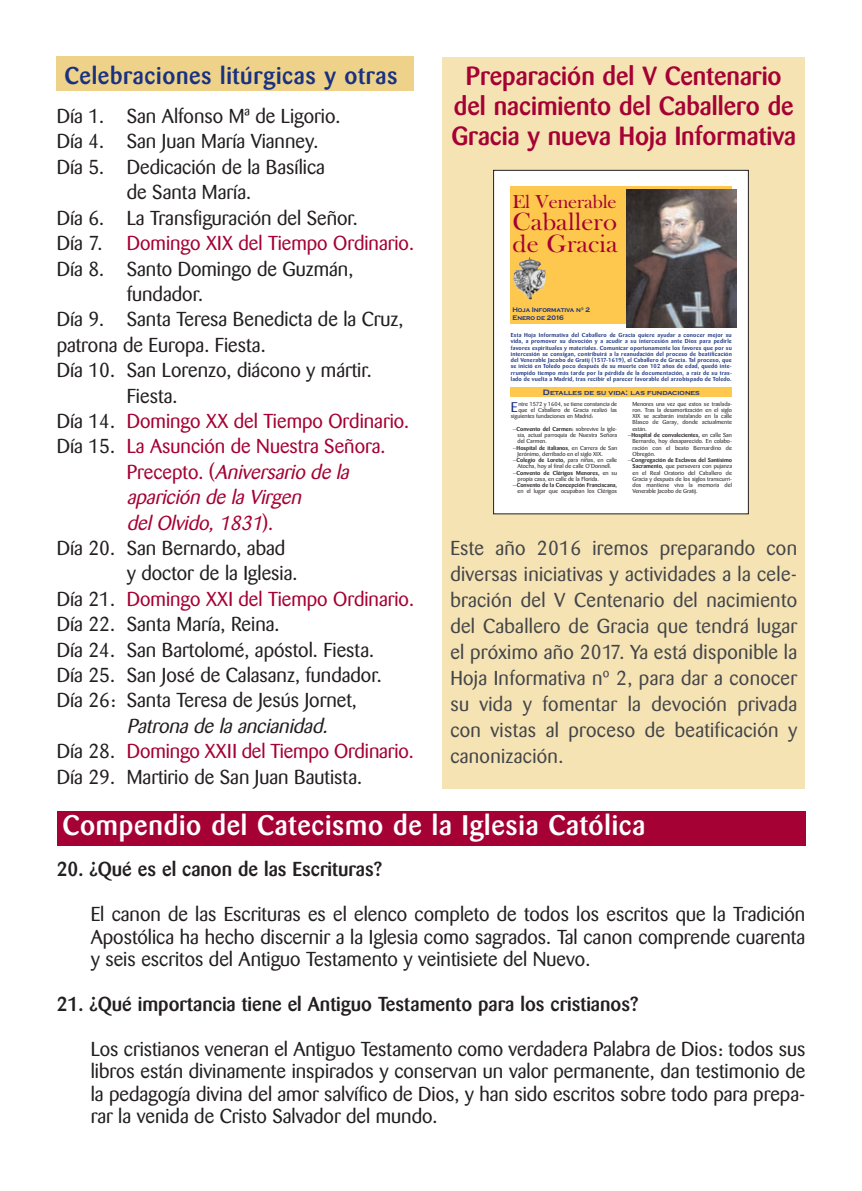
<style>
.page{position:relative;width:862px;height:1191px;background:#fff}
.page>*{position:absolute;margin:0;border:0;box-sizing:border-box;transform-origin:0 0}
.t1{font:500 28px "Barmeno";letter-spacing:.025em;color:#fff}
.t2{font:500 26px/30px "Barmeno";color:#a50134;text-align:center}
.t3{font:25.6px/21.6px "Bask Old Face+QHIEMP";color:#a50134;scale:1.05 1}
.t4{font:500 24px "Barmeno";letter-spacing:.025em;color:#183181}
.t5{font:20px/22.4px "Barmeno";color:#231f20;text-align:justify}
.t6{font:20px/26px "Barmeno";letter-spacing:.015em;color:#434548;text-align:justify}
.t7{font:20px "Barmeno";color:#a50134}
.t8{font:500 20px "Barmeno";color:#231f20}
.t9{font:italic 20px "Barmeno";color:#a50134}
.t10{font:19.4px "Bask Old Face+QHIEMP";color:#a50134;scale:1.05 1}
.t11{font:13.8px "Barmeno Regular+YLLBKD";color:#183181;scale:1.05 1}
.t12{font:6.8px/8.2px "Copperplate Gothic Bold+XYYJQV";letter-spacing:-.015em;color:#183181;scale:.95 1}
.t13{font:6px "Copperplate Gothic Bold+XYYJQV";color:#183181;scale:1.05 1}
.t14{font:5.8px/6.2px "Barmeno Regular+YLLBKD";color:#231f20;text-align:justify;scale:1.05 1}
.t15{font:5.8px/6.2px "Barmeno Medium+MVGGWF";letter-spacing:.03em;color:#183181;text-align:justify;scale:1.05 1}
.t16{font:5.8px "Barmeno Medium+MVGGWF";color:#231f20;scale:1.05 1}
.s1{color:#231f20}
.s2{font-style:normal}
.s3{font-style:italic}
.s4{color:#a50134}
.s5{font-size:8px}
.s6{font-family:"Barmeno Regular+YLLBKD"}
.s7{font-family:"Barmeno Medium+MVGGWF"}
</style>
<div class="page">
<div style="left:57px;top:57px;width:357px;height:34px;background:#eed289"></div>
<div style="left:442px;top:57px;width:363px;height:731px;background:#f5e3b4"></div>
<div style="left:493px;top:170px;width:255px;height:344px;background:#fff"></div>
<div style="left:511px;top:187px;width:221px;height:137px;background:#fec74d"></div>
<img style="left:626px;top:190px;width:110px;height:137px">
<img style="left:513px;top:257px;width:33px;height:43px">
<div style="left:511px;top:387px;width:221px;height:10px;background:#fec74d"></div>
<div style="left:493px;top:170px;width:255px;height:344px;border:1px solid #231f20"></div>
<div style="left:57px;top:811px;width:748px;height:34px;background:#a50134"></div>
<p class="t4" style="left:64px;top:65px;width:334px">Celebraciones litúrgicas y otras</p>
<p class="t5" style="left:57px;top:107px;width:285px">Día 1. San Alfonso Mª de Ligorio.</p>
<p class="t5" style="left:57px;top:132px;width:263px">Día 4. San Juan María Vianney.</p>
<p class="t5" style="left:57px;top:157px;width:270px">Día 5. Dedicación de la Basílica</p>
<p class="t5" style="left:127px;top:183px;width:126px">de Santa María.</p>
<p class="t5" style="left:57px;top:208px;width:303px">Día 6. La Transfiguración del Señor.</p>
<p class="t7" style="left:57px;top:235px;width:359px"><span class="s1">Día 7.</span> Domingo XIX del Tiempo Ordinario.</p>
<p class="t5" style="left:57px;top:259px;width:298px">Día 8. Santo Domingo de Guzmán,</p>
<p class="t5" style="left:127px;top:284px;width:78px">fundador.</p>
<p class="t5" style="left:57px;top:310px;width:348px">Día 9. Santa Teresa Benedicta de la Cruz,</p>
<p class="t5" style="left:57px;top:335px;width:210px">patrona de Europa. Fiesta.</p>
<p class="t5" style="left:57px;top:361px;width:316px">Día 10. San Lorenzo, diácono y mártir.</p>
<p class="t5" style="left:127px;top:386px;width:52px">Fiesta.</p>
<p class="t7" style="left:57px;top:413px;width:354px"><span class="s1">Día 14.</span> Domingo XX del Tiempo Ordinario.</p>
<p class="t7" style="left:57px;top:438px;width:330px"><span class="s1">Día 15.</span> La Asunción de Nuestra Señora.</p>
<p class="t9" style="left:127px;top:463px;width:228px"><span class="s2">P re c e p to . (</span>Aniversario de la</p>
<p class="t9" style="left:127px;top:489px;width:180px">aparición de la Virgen</p>
<p class="t9" style="left:127px;top:514px;width:148px">del Olvido, 1831<span class="s2">) .</span></p>
<p class="t5" style="left:57px;top:538px;width:230px">Día 20. San Bernardo, abad</p>
<p class="t5" style="left:127px;top:564px;width:172px">y doctor de la Iglesia.</p>
<p class="t7" style="left:57px;top:590px;width:359px"><span class="s1">Día 21.</span> Domingo XXI del Tiempo Ordinario.</p>
<p class="t5" style="left:57px;top:614px;width:224px">Día 22. Santa María, Reina.</p>
<p class="t5" style="left:57px;top:640px;width:319px">Día 24. San Bartolomé, apóstol. Fiesta.</p>
<p class="t5" style="left:57px;top:665px;width:326px">Día 25. San José de Calasanz, fundador.</p>
<p class="t5" style="left:57px;top:691px;width:301px">Día 26: Santa Teresa de Jesús Jornet,</p>
<p class="t5" style="left:57px;top:715px;width:359px;line-height:25.4px;text-align:left;text-indent:70px"><span class="s3">Patrona de la ancianidad.<br></span>Día 28. <span class="s4">Domingo XXII del Tiempo Ordinario.<br></span>Día 29. Martirio de San Juan Bautista.</p>
<h2 class="t2" style="left:451px;top:63px;width:346px">Preparación del V Centenario del nacimiento del Caballero de<br>Gracia y nueva Hoja Informativa</h2>
<p class="t10" style="left:512px;top:190px;width:101px">El Venerable</p>
<p class="t3" style="left:512px;top:211px;width:102px">Caballero de Gracia</p>
<p class="t12" style="left:512px;top:305px;width:83px">Hoja Informativa nº 2<br>Enero de 2016</p>
<p class="t15" style="left:511px;top:332px;width:212px">Esta Hoja Informativa del Caballero de Gracia quiere ayudar a conocer mejor su vida, a promover su devoción y a acudir a su intercesión ante Dios para pedirle favores espirituales y materiales. Comunicar oportunamente los favores que por su intercesión se consigan, contribuirá a la reanudación del proceso de beatificación del Venerable Jacobo de Gratij (1517-1619), el Caballero de Gracia. Tal proceso, que se inició en Toledo poco después de su muerte con 102 años de edad, quedó inte&shy;rrumpido tiempo más tarde por la pérdida de la documentación, a raíz de su tras&shy;lado de vuelta a Madrid, tras recibir el parecer favorable del arzobispado de Toledo.</p>
<p class="t11" style="left:511px;top:401px;width:8px">E</p>
<p class="t14" style="left:518px;top:401px;width:95px">ntre 1572 y 1604, se tiene constancia de</p>
<p class="t13" style="left:543px;top:389px;width:151px"><span class="s5">D</span>ETALLES DE SU VIDA<span class="s5">:</span> LAS FUNDACIONES</p>
<p class="t14" style="left:632px;top:401px;width:96px">Menores una vez que estos se traslada&shy;ron. Tras la desamortización en el siglo XIX se acabarán instalando en la calle Blasco de Garay, donde actualmente están.</p>
<p class="t16" style="left:627px;top:432px;width:101px"><span class="s6">—</span>Hospital de convalecientes, <span class="s6">en calle San</span></p>
<p class="t14" style="left:632px;top:438px;width:96px">Bernardo, hoy desaparecido. En colabo&shy;ración con el beato Bernardino de Obregón.</p>
<p class="t16" style="left:627px;top:457px;width:101px"><span class="s6">—</span>Congregación de Esclavos del Santísimo</p>
<p class="t14" style="left:632px;top:464px;width:96px"><span class="s7">Sacramento,</span> que persevera con pujanza en el Real Oratorio del Caballero de Gracia y después de los siglos transcurri&shy;dos mantiene viva la memoria del Venerable Jacobo de Gratij.</p>
<p class="t14" style="left:518px;top:407px;width:95px">que el Caballero de Gracia realizó las</p>
<p class="t14" style="left:511px;top:413px;width:80px">siguientes fundaciones en Madrid:</p>
<p class="t16" style="left:512px;top:426px;width:101px"><span class="s6">—</span>Convento del Carmen: <span class="s6">sobrevive la igle-</span></p>
<p class="t14" style="left:517px;top:432px;width:96px">sia, actual parroquia de Nuestra Señora del Carmen.</p>
<p class="t16" style="left:512px;top:445px;width:101px"><span class="s6">—</span>Hospital de italianos<span class="s6">, en Carrera de San</span></p>
<p class="t14" style="left:517px;top:451px;width:83px">Jerónimo, derribado en el siglo XIX.</p>
<p class="t14" style="left:512px;top:457px;width:101px">—<span class="s7">Colegio de Loreto,</span> para niñas, en calle</p>
<p class="t14" style="left:517px;top:464px;width:91px">Atocha, hoy al final de calle O’Donnell.</p>
<p class="t16" style="left:512px;top:470px;width:101px"><span class="s6">—</span>Convento de Clérigos Menores, <span class="s6">en su</span></p>
<p class="t14" style="left:517px;top:476px;width:79px">propia casa, en calle de la Florida.</p>
<p class="t16" style="left:512px;top:483px;width:101px">—Convento de la Concepción Franciscana,</p>
<p class="t14" style="left:517px;top:489px;width:96px">en el lugar que ocupaban los Clérigos</p>
<p class="t6" style="left:450px;top:536px;width:348px">Este año 2016 iremos preparando con diversas iniciativas y actividades a la cele&shy;bración del V Centenario del nacimiento del Caballero de Gracia que tendrá lugar el próximo año 2017. Ya está disponible la Hoja Informativa nº 2, para dar a conocer su vida y fomentar la devoción privada con vistas al proceso de beatificación y canonización.</p>
<h1 class="t1" style="left:62px;top:814px;width:584px">Compendio del Catecismo de la Iglesia Católica</h1>
<p class="t8" style="left:57px;top:861px;width:327px">20. ¿Qué es el canon de las Escrituras?</p>
<p class="t5" style="left:91px;top:904px;width:716px">El canon de las Escrituras es el elenco completo de todos los escritos que la Tradición Apostólica ha hecho discernir a la Iglesia como sagrados. Tal canon comprende cuarenta y seis escritos del Antiguo Testamento y veintisiete del Nuevo.</p>
<p class="t8" style="left:57px;top:995px;width:583px">21. ¿Qué importancia tiene el Antiguo Testamento para los cristianos?</p>
<p class="t5" style="left:91px;top:1039px;width:716px">Los cristianos veneran el Antiguo Testamento como verdadera Palabra de Dios: todos sus libros están divinamente inspirados y conservan un valor permanente, dan testimonio de la pedagogía divina del amor salvífico de Dios, y han sido escritos sobre todo para prepa&shy;rar la venida de Cristo Salvador del mundo.</p>
</div>
